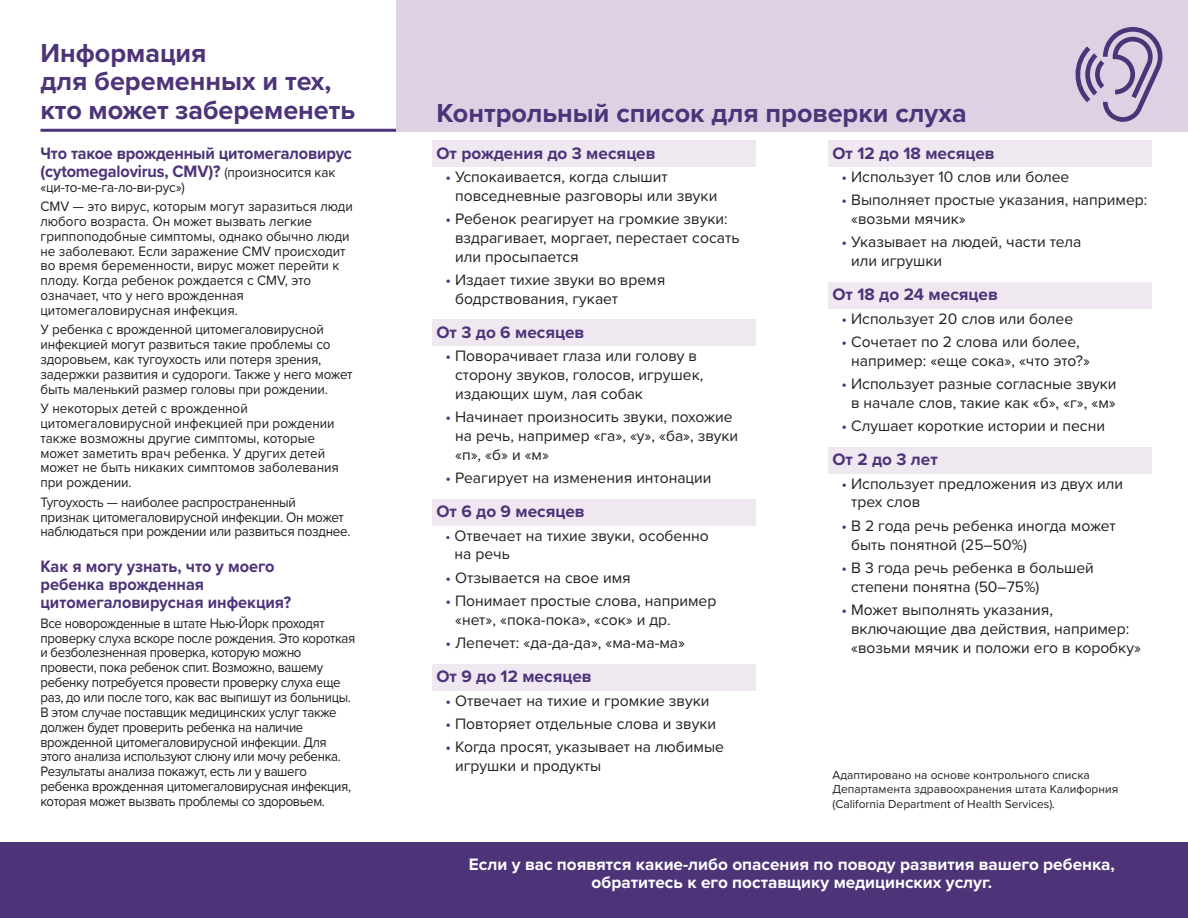
<style>
.page{position:relative;width:1188px;height:918px;background:#fff}
.page>*{position:absolute;margin:0;border:0;box-sizing:border-box;transform-origin:0 0}
.t1{font:700 27px/28.5px "Proxima Nova";color:#4d3378}
.t2{font:700 17.1px/18px "Proxima Nova";color:#4d3378;scale:.95 1}
.t3{font:700 17.1px/18px "Proxima Nova";color:#fff;text-align:center}
.t4{font:700 17.1px "Proxima Nova";color:#4d3378}
.t5{font:15.6px/18.8px "Proxima Nova";color:#231f20}
.t6{font:14.1px/14.9px "Proxima Nova";letter-spacing:-.02em;color:#231f20;scale:.93 1}
.t7{font:14.1px/14.9px "Proxima Nova";color:#231f20;scale:.95 1}
.t8{font:14.1px/14.9px "Proxima Nova";letter-spacing:-.02em;color:#231f20;scale:.95 1}
.t9{font:12px/14.4px "Proxima Nova";color:#231f20}
.s1{font-weight:400;font-size:14.1px;color:#231f20}
.s2{color:#4d3378}
.s3{font-size:14.1px;color:#4d3378}
</style>
<div class="page">
<div style="left:0;top:843px;width:1188px;height:75px;background:#4d3378"></div>
<div style="left:396px;top:0;width:792px;height:132px;background:#dcd2e3"></div>
<svg style="left:1075px;top:27px;width:88px;height:95px"></svg>
<hr style="left:40px;top:129px;width:356px;height:3px;background:#4d3378">
<div style="left:432px;top:141px;width:324px;height:26px;background:#efe8f1"></div>
<div style="left:432px;top:320px;width:324px;height:26px;background:#efe8f1"></div>
<div style="left:432px;top:499px;width:324px;height:26px;background:#efe8f1"></div>
<div style="left:432px;top:664px;width:324px;height:26px;background:#efe8f1"></div>
<div style="left:828px;top:141px;width:324px;height:26px;background:#efe8f1"></div>
<div style="left:828px;top:282px;width:324px;height:26px;background:#efe8f1"></div>
<div style="left:828px;top:447px;width:324px;height:26px;background:#efe8f1"></div>
<p class="t1" style="left:40px;top:38px;width:317px">Информация<br>для беременных и тех, кто может забеременеть</p>
<p class="t2" style="left:40px;top:144px;width:329px">Что такое врожденный цитомегаловирус (cytomegalovirus, CMV)? <span class="s1">(произносится как</span></p>
<p class="t8" style="left:40px;top:179px;width:153px">«ци-то-ме-га-ло-ви-рус»)</p>
<p class="t7" style="left:40px;top:198px;width:330px">CMV — это вирус, которым могут заразиться люди любого возраста. Он может вызвать легкие гриппоподобные симптомы, однако обычно люди не заболевают. Если заражение CMV происходит во время беременности, вирус может перейти к плоду. Когда ребенок рождается с CMV, это означает, что у него врожденная цитомегаловирусная инфекция.</p>
<p class="t8" style="left:40px;top:322px;width:330px">У ребенка с врожденной цитомегаловирусной инфекцией могут развиться такие проблемы со здоровьем, как тугоухость или потеря зрения, задержки развития и судороги. Также у него может быть маленький размер головы при рождении.</p>
<p class="t7" style="left:40px;top:400px;width:316px">У некоторых детей с врожденной цитомегаловирусной инфекцией при рождении также возможны другие симптомы, которые может заметить врач ребенка. У других детей может не быть никаких симптомов заболевания при рождении.</p>
<p class="t8" style="left:40px;top:494px;width:328px">Тугоухость — наиболее распространенный<br>признак цитомегаловирусной инфекции. Он может наблюдаться при рождении или развиться позднее.</p>
<p class="t2" style="left:40px;top:557px;width:265px">Как я могу узнать, что у моего ребенка врожденная цитомегаловирусная инфекция?</p>
<p class="t6" style="left:40px;top:615px;width:340px">Все новорожденные в штате Нью-Йорк проходят проверку слуха вскоре после рождения. Это короткая и безболезненная проверка, которую можно провести, пока ребенок спит. Возможно, вашему ребенку потребуется провести проверку слуха еще раз, до или после того, как вас выпишут из больницы.<br>В этом случае поставщик медицинских услуг также должен будет проверить ребенка на наличие врожденной цитомегаловирусной инфекции. Для этого анализа используют слюну или мочу ребенка.<br>Результаты анализа покажут, есть ли у вашего ребенка врожденная цитомегаловирусная инфекция, которая может вызвать проблемы со здоровьем.</p>
<p class="t1" style="left:436px;top:98px;width:532px">Контрольный список для проверки слуха</p>
<p class="t4" style="left:436px;top:140px;width:220px">От рождения до 3 месяцев</p>
<p class="t5" style="left:455px;top:167px;width:264px;text-indent:-10px"><span class="s2">•</span> Успокаивается, когда слышит повседневные разговоры или звуки</p>
<p class="t5" style="left:455px;top:209px;width:286px;text-indent:-10px"><span class="s2">•</span> Ребенок реагирует на громкие звуки: вздрагивает, моргает, перестает сосать или просыпается</p>
<p class="t5" style="left:455px;top:270px;width:212px;text-indent:-10px"><span class="s2">•</span> Издает тихие звуки во время бодрствования, гукает</p>
<p class="t4" style="left:436px;top:320px;width:149px">От 3 до 6 месяцев</p>
<p class="t5" style="left:455px;top:346px;width:250px;text-indent:-10px"><span class="s2">•</span> Поворачивает глаза или голову в сторону звуков, голосов, игрушек, издающих шум, лая собак</p>
<p class="t5" style="left:455px;top:407px;width:285px;text-indent:-10px"><span class="s2">•</span> Начинает произносить звуки, похожие на речь, например «га», «у», «ба», звуки «п», «б» и «м»</p>
<p class="t5" style="left:446px;top:468px;width:268px"><span class="s2">•</span> Реагирует на изменения интонации</p>
<p class="t4" style="left:436px;top:499px;width:150px">От 6 до 9 месяцев</p>
<p class="t5" style="left:455px;top:525px;width:256px;text-indent:-9px"><span class="s3">•</span> Отвечает на тихие звуки, особенно на речь</p>
<p class="t5" style="left:446px;top:567px;width:187px"><span class="s2">•</span> Отзывается на свое имя</p>
<p class="t5" style="left:455px;top:591px;width:263px;text-indent:-10px"><span class="s2">•</span> Понимает простые слова, например «нет», «пока-пока», «сок» и др.</p>
<p class="t5" style="left:446px;top:633px;width:241px"><span class="s2">•</span> Лепечет: «да-да-да», «ма-ма-ма»</p>
<p class="t4" style="left:436px;top:664px;width:156px">От 9 до 12 месяцев</p>
<p class="t5" style="left:446px;top:690px;width:265px"><span class="s2">•</span> Отвечает на тихие и громкие звуки</p>
<p class="t5" style="left:446px;top:714px;width:272px"><span class="s2">•</span> Повторяет отдельные слова и звуки</p>
<p class="t5" style="left:455px;top:737px;width:270px;text-indent:-10px"><span class="s2">•</span> Когда просят, указывает на любимые игрушки и продукты</p>
<p class="t4" style="left:832px;top:140px;width:163px">От 12 до 18 месяцев</p>
<p class="t5" style="left:842px;top:167px;width:229px"><span class="s2">•</span> Использует 10 слов или более</p>
<p class="t5" style="left:851px;top:190px;width:298px;text-indent:-10px"><span class="s2">•</span> Выполняет простые указания, например: «возьми мячик»</p>
<p class="t5" style="left:851px;top:232px;width:232px;text-indent:-10px"><span class="s2">•</span> Указывает на людей, части тела или игрушки</p>
<p class="t4" style="left:832px;top:282px;width:167px">От 18 до 24 месяцев</p>
<p class="t5" style="left:842px;top:308px;width:233px"><span class="s2">•</span> Использует 20 слов или более</p>
<p class="t5" style="left:851px;top:332px;width:240px;text-indent:-10px"><span class="s2">•</span> Сочетает по 2 слова или более, например: «еще сока», «что это?»</p>
<p class="t5" style="left:842px;top:374px;width:277px;text-align:center"><span class="s2">•</span> Использует разные согласные звуки в начале слов, такие как «б», «г», «м»</p>
<p class="t5" style="left:842px;top:416px;width:265px"><span class="s2">•</span> Слушает короткие истории и песни</p>
<p class="t4" style="left:832px;top:447px;width:107px">От 2 до 3 лет</p>
<p class="t5" style="left:851px;top:473px;width:274px;text-indent:-10px"><span class="s2">•</span> Использует предложения из двух или трех слов</p>
<p class="t5" style="left:851px;top:515px;width:266px;text-indent:-10px"><span class="s2">•</span> В 2 года речь ребенка иногда может быть понятной (25–50%)</p>
<p class="t5" style="left:851px;top:558px;width:244px;text-indent:-10px"><span class="s2">•</span> В 3 года речь ребенка в большей степени понятна (50–75%)</p>
<p class="t5" style="left:851px;top:600px;width:291px;text-indent:-10px"><span class="s2">•</span> Может выполнять указания, включающие два действия, например: «возьми мячик и положи его в коробку»</p>
<p class="t9" style="left:832px;top:767px;width:287px">Адаптировано на основе контрольного списка<br>Департамента здравоохранения штата Калифорния (California Department of Health Services).</p>
<p class="t3" style="left:469px;top:855px;width:648px">Если у вас появятся какие-либо опасения по поводу развития вашего ребенка, обратитесь к его поставщику медицинских услуг.</p>
</div>
